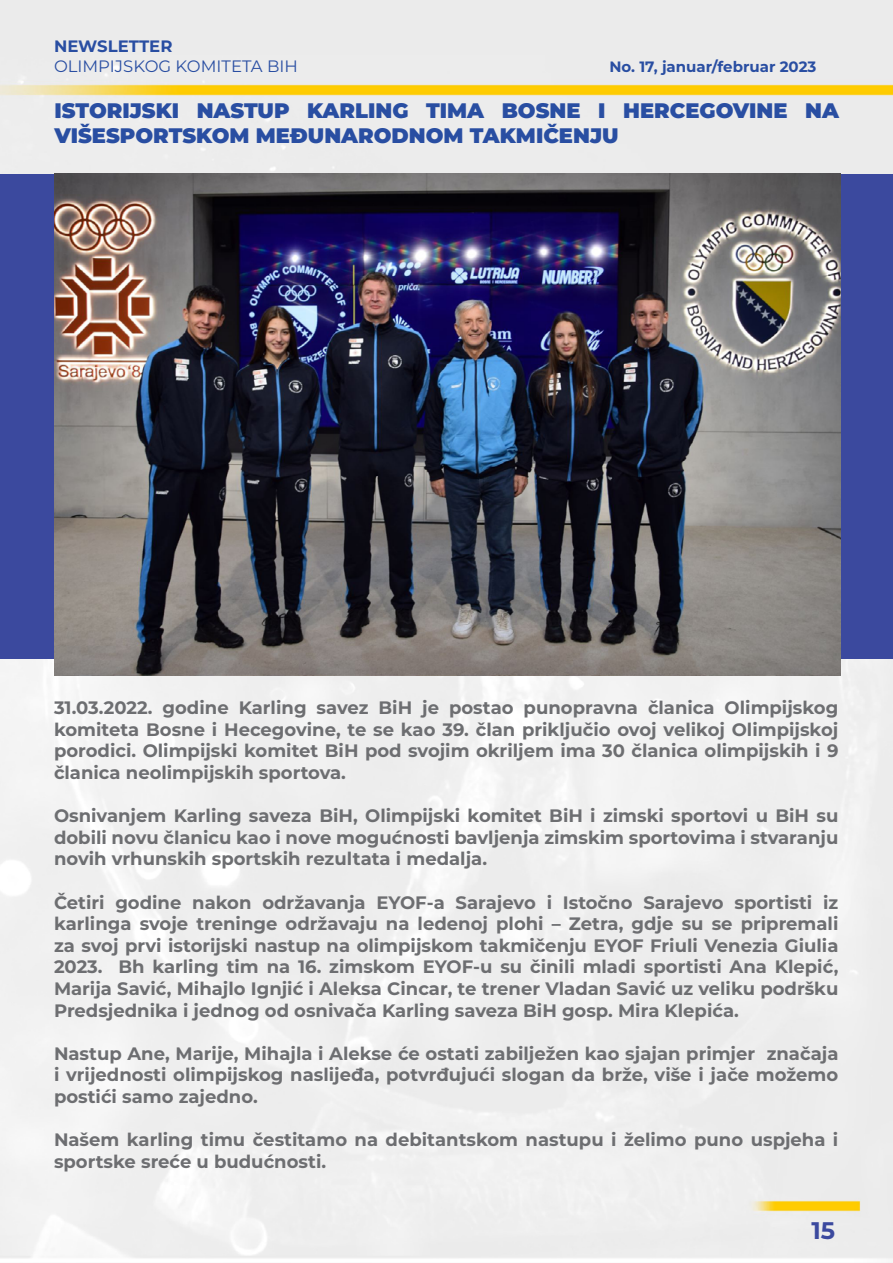
<style>
.page{position:relative;width:893px;height:1263px;background:#fff}
.page>*{position:absolute;margin:0;border:0;box-sizing:border-box;transform-origin:0 0}
.t1{font:700 24px "Montserrat Alternates";color:#3b499e}
.t2{font:900 21px/25.2px "Montserrat";color:#294ea2}
.t3{font:700 18px/21.6px "Montserrat";color:#6d6e71;text-align:justify}
.t4{font:16.5px "Montserrat";color:#294ea2}
.t5{font:700 16.5px "Montserrat";color:#294ea2}
.t6{font:700 15px "Montserrat";color:#294ea2}
</style>
<div class="page">
<img style="left:0;top:0;width:893px;height:1263px">
<div style="left:0;top:174px;width:893px;height:484px;background:#3b499e"></div>
<img style="left:55px;top:174px;width:786px;height:501px">
<p class="t5" style="left:54px;top:34px;width:120px">NEWSLETTER</p>
<p class="t4" style="left:54px;top:55px;width:245px">OLIMPIJSKOG KOMITETA BIH</p>
<p class="t6" style="left:609px;top:56px;width:209px">No. 17, januar/februar 2023</p>
<p class="t2" style="left:55px;top:97px;width:786px">ISTORIJSKI NASTUP KARLING TIMA BOSNE I HERCEGOVINE NA<br>VIŠESPORTSKOM MEĐUNARODNOM TAKMIČENJU</p>
<p class="t3" style="left:54px;top:696px;width:786px">31.03.2022. godine Karling savez BiH je postao punopravna članica Olimpijskog komiteta Bosne i Hecegovine, te se kao 39. član priključio ovoj velikoj Olimpijskoj porodici. Olimpijski komitet BiH pod svojim okriljem ima 30 članica olimpijskih i 9 članica neolimpijskih sportova.</p>
<p class="t3" style="left:54px;top:804px;width:786px">Osnivanjem Karling saveza BiH, Olimpijski komitet BiH i zimski sportovi u BiH su dobili novu članicu kao i nove mogućnosti bavljenja zimskim sportovima i stvaranju novih vrhunskih sportskih rezultata i medalja.</p>
<p class="t3" style="left:54px;top:890px;width:786px">Četiri godine nakon održavanja EYOF-a Sarajevo i Istočno Sarajevo sportisti iz karlinga svoje treninge održavaju na ledenoj plohi – Zetra, gdje su se pripremali za svoj prvi istorijski nastup na olimpijskom takmičenju EYOF Friuli Venezia Giulia 2023. Bh karling tim na 16. zimskom EYOF-u su činili mladi sportisti Ana Klepić, Marija Savić, Mihajlo Ignjić i Aleksa Cincar, te trener Vladan Savić uz veliku podršku Predsjednika i jednog od osnivača Karling saveza BiH gosp. Mira Klepića.</p>
<p class="t3" style="left:54px;top:1042px;width:786px">Nastup Ane, Marije, Mihajla i Alekse će ostati zabilježen kao sjajan primjer značaja i vrijednosti olimpijskog naslijeđa, potvrđujući slogan da brže, više i jače možemo postići samo zajedno.</p>
<p class="t3" style="left:54px;top:1128px;width:786px">Našem karling timu čestitamo na debitantskom nastupu i želimo puno uspjeha i sportske sreće u budućnosti.</p>
<h1 class="t1" style="left:811px;top:1213px;width:25px">15</h1>
</div>
